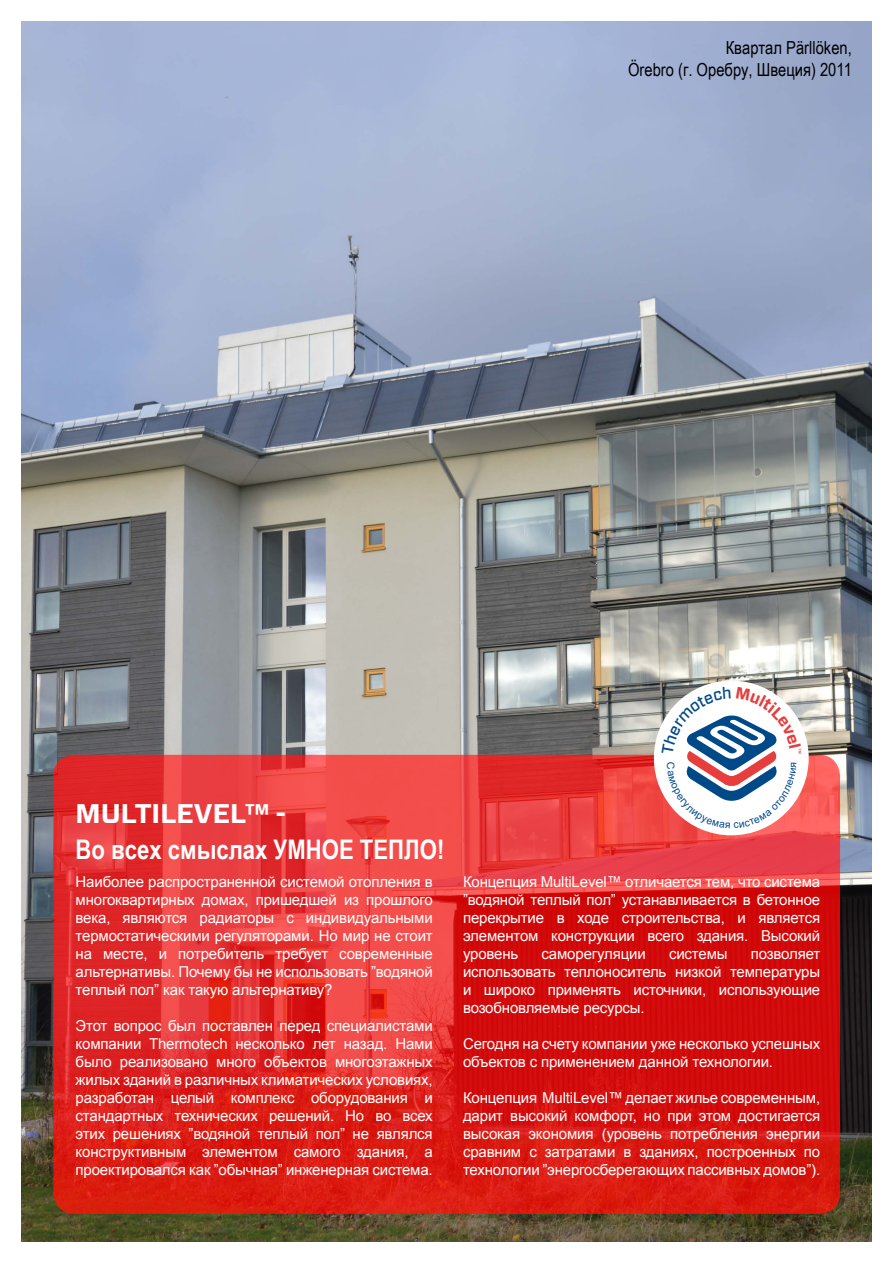
<style>
.page{position:relative;width:893px;height:1263px;background:#fff}
.page>*{position:absolute;margin:0;border:0;box-sizing:border-box;transform-origin:0 0}
.t1{font:700 27px "Arial Narrow";color:#fff}
.t2{font:700 27px "Forza";color:#fff}
.t3{font:18px/21.6px "Arial Narrow";color:#000;text-align:right}
.t4{font:15px/18px "Arial";letter-spacing:-.01em;color:#fff;text-align:justify}
</style>
<div class="page">
<img style="left:22px;top:21px;width:850px;height:1221px">
<svg style="left:53px;top:755px;width:787px;height:459px;background:#df2624"></svg>
<div style="left:654px;top:680px;width:155px;height:155px;background:#fff;border-radius:50%"></div>
<svg style="left:662px;top:687px;width:139px;height:141px"></svg>
<p class="t3" style="left:628px;top:36px;width:225px">Квартал Pärllöken,<br>Örebro (г. Оребру, Швеция) 2011</p>
<h1 class="t2" style="left:76px;top:796px;width:212px">MULTILEVEL™ -</h1>
<h1 class="t1" style="left:76px;top:829px;width:370px">Во всех смыслах УМНОЕ ТЕПЛО!</h1>
<p class="t4" style="left:76px;top:872px;width:359px">Наиболее распространенной системой отопления в многоквартирных домах, пришедшей из прошлого века, являются радиаторы с индивидуальными термостатическими регуляторами. Но мир не стоит на месте, и потребитель требует современные альтернативы. Почему бы не использовать ”водяной теплый пол” как такую альтернативу?</p>
<p class="t4" style="left:76px;top:1016px;width:359px">Этот вопрос был поставлен перед специалистами компании Thermotech несколько лет назад. Нами было реализовано много объектов многоэтажных жилых зданий в различных климатических условиях, разработан целый комплекс оборудования и стандартных технических решений. Но во всех этих решениях ”водяной теплый пол” не являлся конструктивным элементом самого здания, а проектировался как ”обычная” инженерная система.</p>
<p class="t4" style="left:463px;top:873px;width:359px">Концепция MultiLevel™ отличается тем, что система ”водяной теплый пол” устанавливается в бетонное перекрытие в ходе строительства, и является элементом конструкции всего здания. Высокий уровень</p>
<p class="t4" style="left:463px;top:945px;width:359px;text-indent:288px">позволяет использовать теплоноситель низкой температуры и широко применять источники, использующие возобновляемые ресурсы.</p>
<p class="t4" style="left:463px;top:1035px;width:359px">Сегодня на счету компании уже несколько успешных объектов с применением данной технологии.</p>
<p class="t4" style="left:463px;top:1089px;width:359px">Концепция MultiLevel™ делает жилье современным, дарит высокий комфорт, но при этом достигается высокая экономия (уровень потребления энергии сравним с затратами в зданиях, построенных по технологии ”энергосберегающих пассивных домов”).</p>
<p class="t4" style="left:542px;top:945px;width:106px">саморегуляции</p>
<p class="t4" style="left:669px;top:945px;width:60px">системы</p>
</div>
